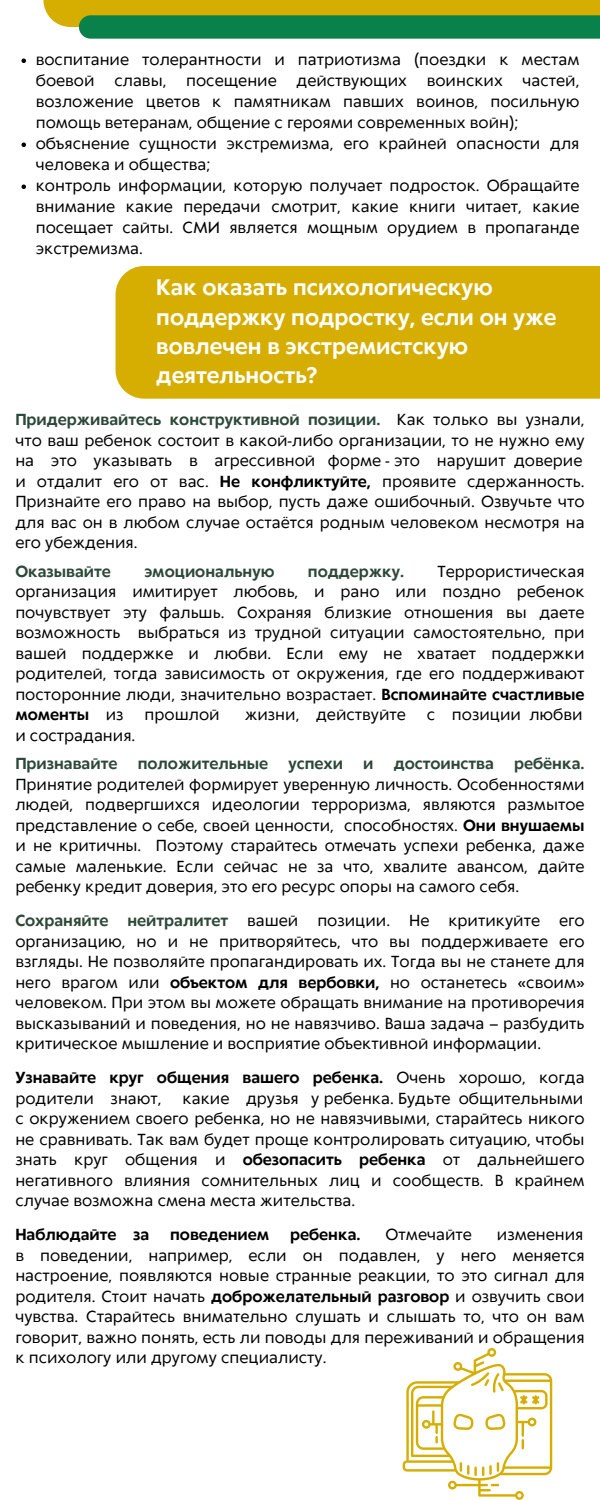
<style>
.page{position:relative;width:600px;height:1500px;background:#fff}
.page>*{position:absolute;margin:0;border:0;box-sizing:border-box;transform-origin:0 0}
.t1{font:700 21px/29.2px "Klein Text";color:#fff}
.t2{font:15px/20.5px "Klein Text";color:#000;text-align:justify}
.t3{font:700 15px/20.5px "Klein Text";color:#000}
.t4{font:700 15px "Klein Text";color:#2d4739}
.s1{font-weight:700;color:#2d4739}
.s2{font-weight:700}
.s3{font-weight:400}
</style>
<div class="page">
<div style="left:43px;top:0;width:557px;height:27px;background:#d6ae01"></div>
<svg style="left:79px;top:15px;width:521px;height:24px;background:#10834b"></svg>
<svg style="left:22px;top:59px;width:4px;height:4px"></svg>
<svg style="left:22px;top:143px;width:4px;height:4px"></svg>
<svg style="left:22px;top:185px;width:4px;height:4px"></svg>
<div style="left:116px;top:266px;width:484px;height:133px;background:#d6ae01"></div>
<svg style="left:403px;top:1348px;width:149px;height:152px"></svg>
<p class="t2" style="left:36px;top:50px;width:545px;line-height:21px">воспитание толерантности и патриотизма (поездки к местам боевой</p>
<p class="t2" style="left:36px;top:71px;width:545px;line-height:21px;text-indent:487px">частей, возложение цветов к памятникам павших воинов, посильную помощь ветеранам, общение с героями современных войн);</p>
<p class="t2" style="left:36px;top:134px;width:545px;line-height:21px">объяснение сущности экстремизма, его крайней опасности для человека и общества;</p>
<p class="t2" style="left:36px;top:176px;width:545px;line-height:21px">контроль информации, которую получает подросток. Обращайте внимание какие передачи смотрит, какие книги читает, какие посещает сайты. СМИ является мощным орудием в пропаганде экстремизма.</p>
<p class="t1" style="left:156px;top:275px;width:402px">Как оказать психологическую поддержку подростку, если он уже вовлечен в экстремистскую деятельность?</p>
<p class="t2" style="left:15px;top:411px;width:571px"><span class="s1">Придерживайтесь конструктивной позиции.</span> Как только вы узнали, что ваш ребенок состоит в какой-либо организации, то не нужно ему на это указывать в агрессивной форме - это нарушит доверие</p>
<p class="t2" style="left:15px;top:472px;width:571px">и отдалит его от вас. <span class="s2">Не конфликтуйте,</span> проявите сдержанность.<br>Признайте его право на выбор, пусть даже ошибочный. Озвучьте что для вас он в любом случае остаётся родным человеком несмотря на его убеждения.</p>
<p class="t4" style="left:15px;top:563px;width:97px">Оказывайте</p>
<p class="t4" style="left:144px;top:563px;width:132px">эмоциональную</p>
<p class="t4" style="left:308px;top:563px;width:98px">поддержку.</p>
<p class="t2" style="left:114px;top:72px;width:54px">славы,</p>
<p class="t2" style="left:186px;top:72px;width:92px">посещение</p>
<p class="t2" style="left:297px;top:72px;width:112px">действующих</p>
<p class="t2" style="left:427px;top:72px;width:78px">воинских</p>
<p class="t2" style="left:15px;top:562px;width:571px;text-indent:422px">Террористическая организация имитирует любовь, и рано или поздно ребенок почувствует эту фальшь. Сохраняя близкие отношения вы даете возможность выбраться из трудной ситуации самостоятельно, при вашей поддержке и любви. Если ему не хватает поддержки родителей, тогда зависимость от окружения, где его поддерживают посторонние люди, значительно возрастает. <span class="s2">Вспоминайте счастливые моменты</span></p>
<p class="t2" style="left:106px;top:706px;width:19px">из</p>
<p class="t2" style="left:145px;top:706px;width:77px">прошлой</p>
<p class="t2" style="left:245px;top:706px;width:163px">жизни, действуйте</p>
<p class="t2" style="left:427px;top:706px;width:157px">с позиции любви</p>
<p class="t2" style="left:15px;top:722px;width:122px;line-height:28.5px">и сострадания.<br><span class="s1">Признавайте</span></p>
<p class="t2" style="left:15px;top:755px;width:571px;text-indent:499px"><span class="s1">ребёнка.<br></span>Принятие родителей формирует уверенную личность. Особенностями людей, подвергшихся идеологии терроризма, являются размытое представление о себе, своей ценности, способностях. <span class="s2">Они внушаемы </span>и не критичны. Поэтому старайтесь отмечать успехи ребенка, даже самые маленькие. Если сейчас не за что, хвалите авансом, дайте</p>
<p class="t2" style="left:15px;top:878px;width:505px">ребенку кредит доверия, это его ресурс опоры на самого себя.</p>
<p class="t4" style="left:15px;top:913px;width:95px">Сохраняйте</p>
<p class="t4" style="left:128px;top:913px;width:102px">нейтралитет</p>
<p class="t2" style="left:247px;top:912px;width:53px">вашей</p>
<p class="t2" style="left:317px;top:912px;width:74px">позиции.</p>
<p class="t2" style="left:409px;top:912px;width:22px">Не</p>
<p class="t2" style="left:448px;top:912px;width:93px">критикуйте</p>
<p class="t4" style="left:138px;top:756px;width:132px">положительные</p>
<p class="t4" style="left:288px;top:756px;width:56px">успехи</p>
<p class="t4" style="left:363px;top:756px;width:12px">и</p>
<p class="t4" style="left:394px;top:756px;width:102px">достоинства</p>
<p class="t2" style="left:15px;top:912px;width:571px;text-indent:544px">его организацию, но и не притворяйтесь, что вы поддерживаете его взгляды. Не позволяйте пропагандировать их. Тогда вы не станете для него врагом или <span class="s2">объектом для вербовки,</span> но останетесь «своим» человеком. При этом вы можете обращать внимание на противоречия высказываний и поведения, но не навязчиво. Ваша задача – разбудить критическое мышление и восприятие объективной информации.</p>
<p class="t3" style="left:15px;top:1069px;width:571px">Узнавайте круг общения вашего ребенка. <span class="s3">Очень хорошо, когда родители знают,</span></p>
<p class="t2" style="left:183px;top:1089px;width:402px">какие друзья у ребенка. Будьте общительными</p>
<p class="t2" style="left:15px;top:1110px;width:571px">с окружением своего ребенка, но не навязчивыми, старайтесь никого не сравнивать. Так вам будет проще контролировать ситуацию, чтобы знать круг общения и <span class="s2">обезопасить ребенка</span> от дальнейшего негативного влияния сомнительных лиц и сообществ. В крайнем случае возможна смена места жительства.</p>
<p class="t3" style="left:15px;top:1226px;width:135px">Наблюдайте за</p>
<p class="t3" style="left:170px;top:1226px;width:101px">поведением</p>
<p class="t3" style="left:290px;top:1226px;width:72px">ребенка.</p>
<p class="t2" style="left:386px;top:1226px;width:88px">Отмечайте</p>
<p class="t2" style="left:497px;top:1226px;width:88px">изменения</p>
<p class="t2" style="left:15px;top:1246px;width:571px">в поведении, например, если он подавлен, у него меняется настроение, появляются новые странные реакции, то это сигнал для родителя. Стоит начать <span class="s2">доброжелательный разговор</span> и озвучить свои чувства. Старайтесь внимательно слушать и слышать то, что он вам говорит, важно понять, есть ли поводы для переживаний и обращения к психологу или другому специалисту.</p>
</div>
